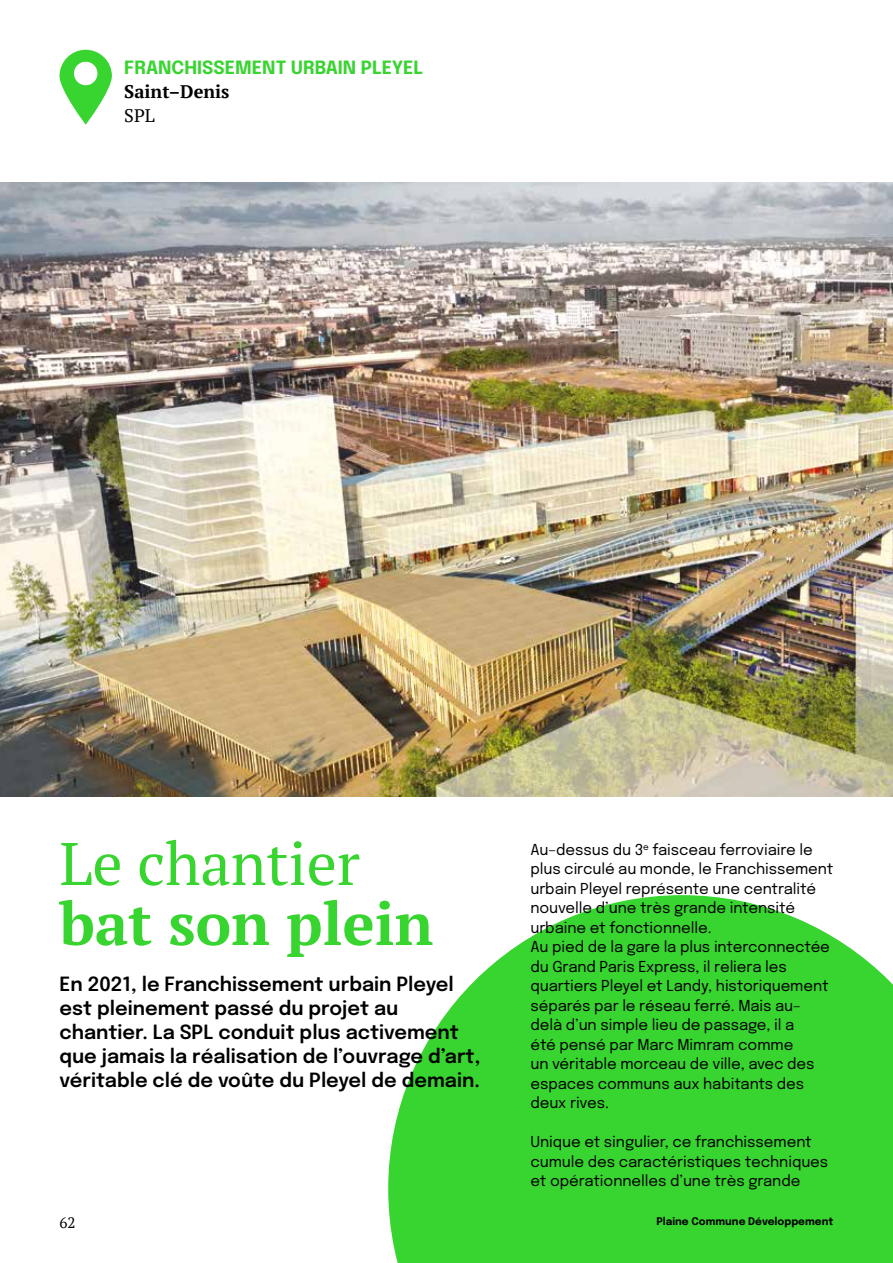
<style>
.page{position:relative;width:893px;height:1263px;background:#fff}
.page>*{position:absolute;margin:0;border:0;box-sizing:border-box;transform-origin:0 0}
.t1{font:700 60px "PT Serif";color:#38d430}
.t2{font:60px "PT Serif";color:#38d430}
.t3{font:600 19.5px/24px "Epilogue";color:#000}
.t4{font:700 18.15px "Epilogue";color:#38d430}
.t5{font:700 18.15px "PT Serif";color:#000}
.t6{font:18.15px "PT Serif";color:#000}
.t7{font:15px/19.5px "Epilogue";letter-spacing:-.005em;color:#000}
.t8{font:15px "PT Serif";color:#000}
.t9{font:700 10.5px "Epilogue";color:#000}
</style>
<div class="page">
<svg style="left:60px;top:50px;width:52px;height:75px"></svg>
<svg style="left:388px;top:895px;width:505px;height:368px;background:#52d94b"></svg>
<img style="left:0;top:183px;width:893px;height:614px">
<p class="t4" style="left:124px;top:55px;width:300px">FRANCHISSEMENT URBAIN PLEYEL</p>
<p class="t5" style="left:124px;top:80px;width:107px">Saint–Denis</p>
<p class="t6" style="left:124px;top:104px;width:32px">SPL</p>
<h1 class="t2" style="left:60px;top:825px;width:302px">Le chantier</h1>
<h1 class="t1" style="left:60px;top:884px;width:375px">bat son plein</h1>
<h2 class="t3" style="left:60px;top:971px;width:422px">En 2021, le Franchissement urbain Pleyel est pleinement passé du projet au chantier. La SPL conduit plus activement que jamais la réalisation de l’ouvrage d’art, véritable clé de voûte du Pleyel de demain.</h2>
<p class="t7" style="left:530px;top:839px;width:304px">Au–dessus du 3<sup>e</sup> faisceau ferroviaire le plus circulé au monde, le Franchissement urbain Pleyel représente une centralité nouvelle d’une très grande intensité urbaine et fonctionnelle.<br>Au pied de la gare la plus interconnectée du Grand Paris Express, il reliera les quartiers Pleyel et Landy, historiquement séparés par le réseau ferré. Mais au– delà d’un simple lieu de passage, il a<br>été pensé par Marc Mimram comme<br>un véritable morceau de ville, avec des espaces communs aux habitants des deux rives.</p>
<p class="t7" style="left:530px;top:1131px;width:299px">Unique et singulier, ce franchissement cumule des caractéristiques techniques et opérationnelles d’une très grande</p>
<p class="t8" style="left:60px;top:1213px;width:17px">62</p>
<p class="t9" style="left:656px;top:1213px;width:179px">Plaine Commune Développement</p>
</div>
